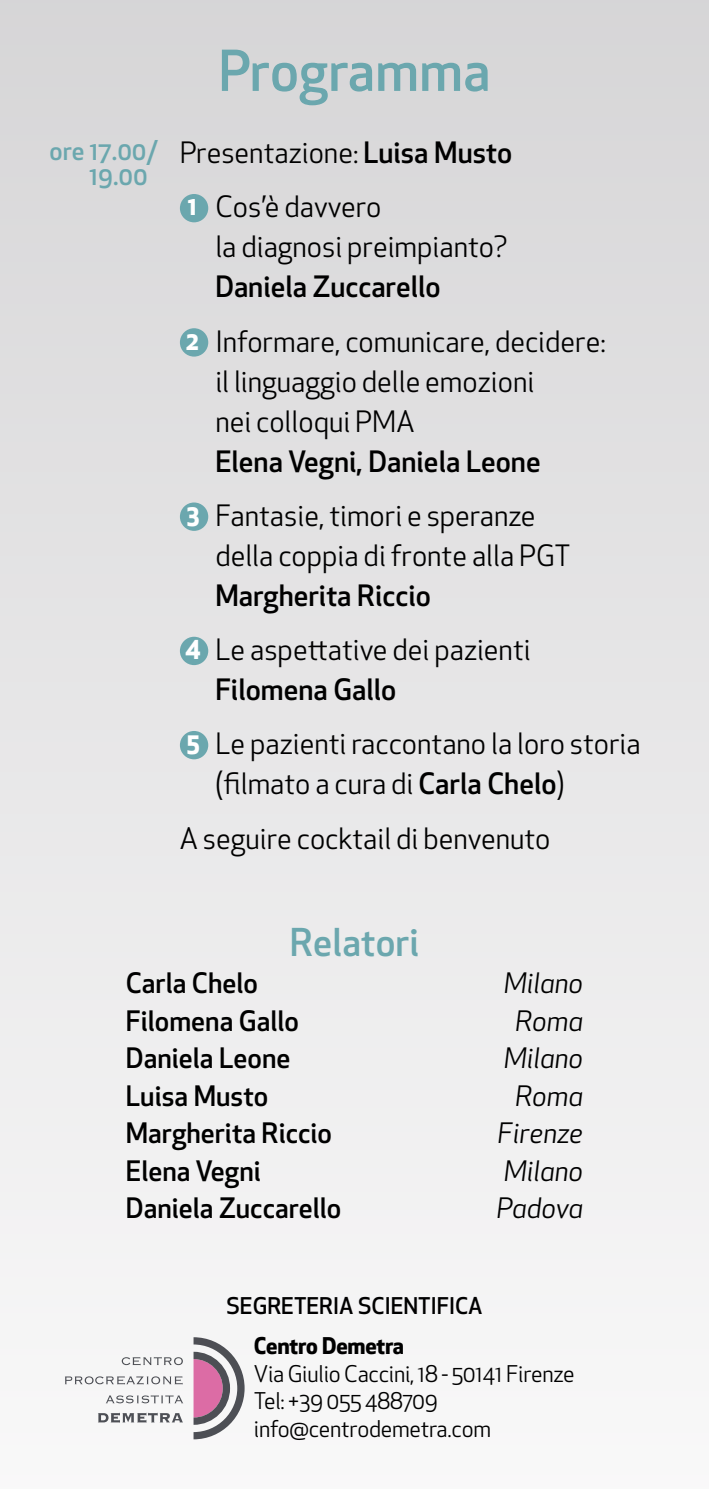
<style>
.page{position:relative;width:709px;height:1489px;background:#fff}
.page>*{position:absolute;margin:0;border:0;box-sizing:border-box;transform-origin:0 0}
.t1{font:500 55px "Apex New";letter-spacing:.005em;color:#6ba7ae}
.t2{font:500 37.5px "Apex New";letter-spacing:.005em;color:#6ba7ae}
.t3{font:28.75px/54.2px "Apex New";color:#000}
.t4{font:500 27.5px "Apex New";color:#000}
.t5{font:italic 27.5px "Apex New";color:#000}
.t6{font:500 25px/25px "Apex New";color:#6ba7ae}
.t7{font:22.5px/27.5px "Apex New";letter-spacing:-.01em;color:#000}
.t8{font:500 22.5px "Apex New";color:#000}
.t9{font:700 22.5px "Apex New";letter-spacing:-.01em;color:#000}
.s1{font-weight:500}
.s2{font-weight:700;font-size:25px;color:#fff}
</style>
<div class="page">
<div style="left:0;top:0;width:709px;height:1488px;background:linear-gradient(to bottom,#d6d5d7,#f9f8f9)"></div>
<div style="left:180px;top:194px;width:28px;height:28px;background:#6ba7ae;border-radius:50%"></div>
<div style="left:180px;top:328px;width:28px;height:28px;background:#6ba7ae;border-radius:50%"></div>
<div style="left:180px;top:502px;width:28px;height:29px;background:#6ba7ae;border-radius:50%"></div>
<div style="left:180px;top:636px;width:28px;height:29px;background:#6ba7ae;border-radius:50%"></div>
<div style="left:180px;top:731px;width:28px;height:28px;background:#6ba7ae;border-radius:50%"></div>
<svg style="left:122px;top:1356px;width:61px;height:9px"></svg>
<svg style="left:65px;top:1375px;width:118px;height:9px"></svg>
<svg style="left:98px;top:1412px;width:85px;height:10px"></svg>
<svg style="left:106px;top:1394px;width:77px;height:9px"></svg>
<svg style="left:193px;top:1337px;width:51px;height:102px"></svg>
<p class="t6" style="left:90px;top:138px;width:70px;text-indent:-40px">ore 17.00/<br>19.00</p>
<h1 class="t1" style="left:218px;top:34px;width:273px">Programma</h1>
<p class="t3" style="left:180px;top:126px;width:334px">Presentazione: <span class="s1">Luisa Musto<br></span><span class="s2">1</span> Cos’è davvero</p>
<p class="t3" style="left:215px;top:220px;width:294px">la diagnosi preimpianto?</p>
<p class="t3" style="left:185px;top:260px;width:422px;text-indent:30px"><span class="s1">Daniela Zuccarello<br></span><span class="s2">2</span> Informare, comunicare, decidere:</p>
<p class="t3" style="left:215px;top:361px;width:320px;line-height:40px">il linguaggio delle emozioni nei colloqui PMA</p>
<p class="t3" style="left:186px;top:434px;width:356px;text-align:right"><span class="s1">Elena Vegni, Daniela Leone<br></span><span class="s2">3</span> Fantasie, timori e speranze</p>
<p class="t3" style="left:215px;top:528px;width:357px">della coppia di fronte alla PGT</p>
<p class="t3" style="left:185px;top:568px;width:347px;text-indent:30px"><span class="s1">Margherita Riccio<br></span><span class="s2">4</span> Le aspettative dei pazienti</p>
<p class="t3" style="left:186px;top:662px;width:456px;text-indent:29px"><span class="s1">Filomena Gallo<br></span><span class="s2">5</span> Le pazienti raccontano la loro storia</p>
<p class="t3" style="left:180px;top:756px;width:386px;text-indent:35px">(filmato a cura di <span class="s1">Carla Chelo</span>)<br>A seguire cocktail di benvenuto</p>
<h2 class="t2" style="left:290px;top:916px;width:131px">Relatori</h2>
<p class="t4" style="left:126px;top:964px;width:134px">Carla Chelo</p>
<p class="t5" style="left:504px;top:965px;width:81px">Milano</p>
<p class="t4" style="left:126px;top:1002px;width:175px">Filomena Gallo</p>
<p class="t5" style="left:515px;top:1003px;width:69px">Roma</p>
<p class="t4" style="left:126px;top:1039px;width:166px">Daniela Leone</p>
<p class="t5" style="left:504px;top:1040px;width:81px">Milano</p>
<p class="t4" style="left:126px;top:1077px;width:144px">Luisa Musto</p>
<p class="t5" style="left:515px;top:1078px;width:69px">Roma</p>
<p class="t4" style="left:126px;top:1114px;width:208px">Margherita Riccio</p>
<p class="t5" style="left:497px;top:1115px;width:87px">Firenze</p>
<p class="t4" style="left:126px;top:1152px;width:136px">Elena Vegni</p>
<p class="t5" style="left:504px;top:1153px;width:81px">Milano</p>
<p class="t4" style="left:126px;top:1189px;width:217px">Daniela Zuccarello</p>
<p class="t5" style="left:496px;top:1190px;width:88px">Padova</p>
<p class="t8" style="left:226px;top:1290px;width:257px">SEGRETERIA SCIENTIFICA</p>
<p class="t9" style="left:254px;top:1329px;width:152px">Centro Demetra</p>
<p class="t7" style="left:254px;top:1359px;width:322px">Via Giulio Caccini, 18 - 50141 Firenze<br>Tel: +39 055 488709 info@centrodemetra.com</p>
</div>
